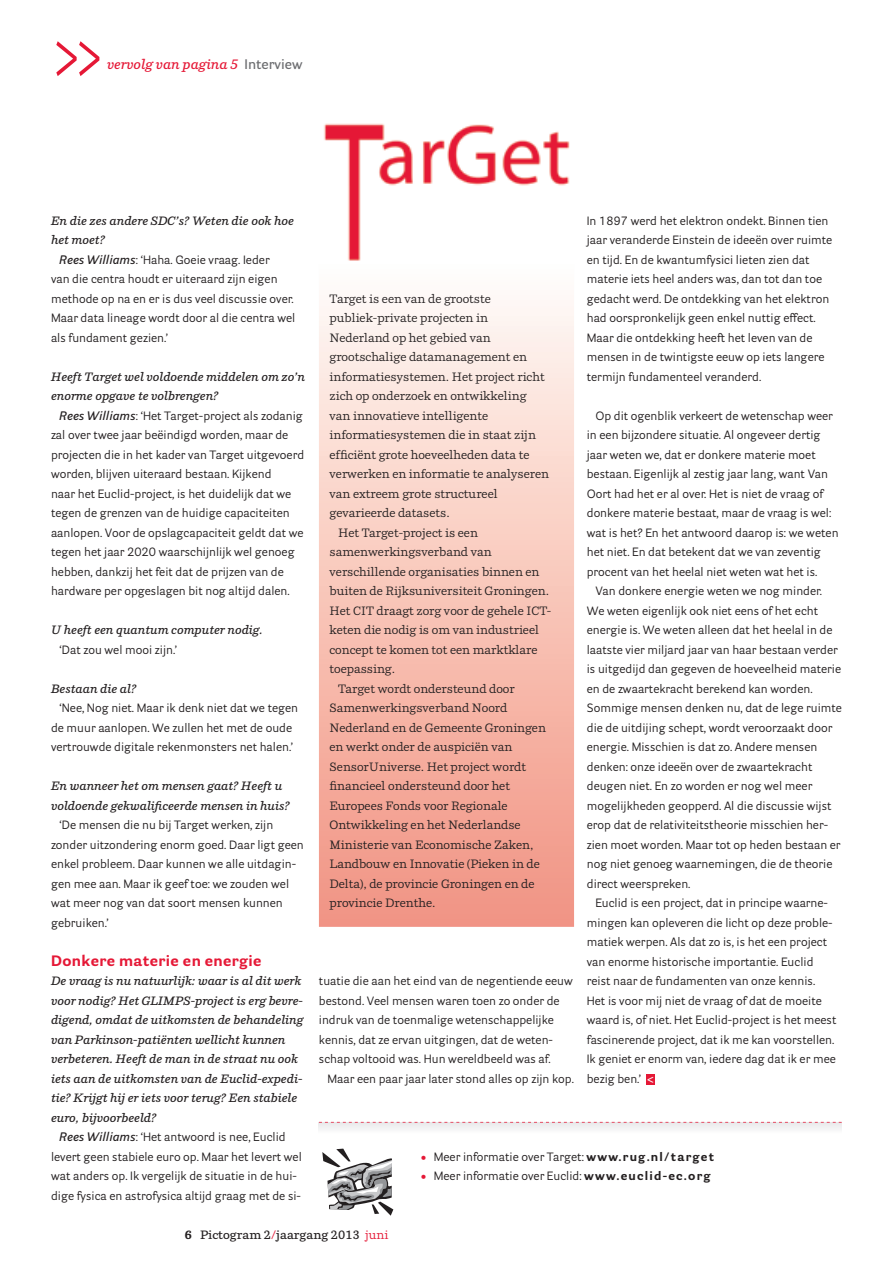
<style>
.page{position:relative;width:893px;height:1263px;background:#fff}
.page>*{position:absolute;margin:0;border:0;box-sizing:border-box;transform-origin:0 0}
.t1{font:72px "Parry";color:#e51836;scale:.7 1}
.t2{font:700 15px "Parry Grotesque";letter-spacing:.025em;color:#e51836}
.t3{font:italic 600 13.5px "Parry";color:#e51836}
.t4{font:12px/19.5px "Parry Grotesque";color:#231f20}
.t5{font:12px "Parry";color:#231f20}
.t6{font:italic 600 12px/19.5px "Parry";color:#231f20}
.t7{font:600 12px "Parry";color:#231f20}
.s1{font-family:"Parry Grotesque";font-style:normal;color:#6c6d70}
.s2{font-weight:600;font-style:italic}
.s3{font-family:"Parry";font-weight:600;color:#fff}
.s4{color:#e51836}
.s5{font-weight:700}
.s6{font-weight:400;color:#e51836}
</style>
<div class="page">
<svg style="left:319px;top:306px;width:255px;height:621px"></svg>
<div style="left:646px;top:1074px;width:9px;height:11px;background:#e51836"></div>
<svg style="left:322px;top:1148px;width:71px;height:68px"></svg>
<div style="left:319px;top:1122px;width:522px;height:13px;background:#f3f4f4"></div>
<svg style="left:319px;top:1122px;width:523px;height:1px"></svg>
<img style="left:324px;top:123px;width:246px;height:138px">
<h1 class="t1" style="left:51px;top:14px;width:77px">&gt;&gt;</h1>
<p class="t3" style="left:107px;top:56px;width:197px">vervolg van pagina 5 <span class="s1">Interview</span></p>
<p class="t6" style="left:51px;top:210px;width:244px">En die zes andere SDC’s? Weten die ook hoe het moet?</p>
<p class="t4" style="left:51px;top:250px;width:246px;text-indent:9px"><span class="s2">Rees Williams</span>: ‘Haha. Goeie vraag. Ieder<br>van die centra houdt er uiteraard zijn eigen methode op na en er is dus veel discussie over.<br>Maar data lineage wordt door al die centra wel als fundament gezien.’</p>
<p class="t6" style="left:51px;top:366px;width:255px">Heeft Target wel voldoende middelen om zo’n enorme opgave te volbrengen?</p>
<p class="t4" style="left:51px;top:406px;width:255px;text-indent:9px"><span class="s2">Rees Williams</span>: ‘Het Target-project als zodanig zal over twee jaar beëindigd worden, maar de projecten die in het kader van Target uitgevoerd worden, blijven uiteraard bestaan. Kijkend<br>naar het Euclid-project, is het duidelijk dat we tegen de grenzen van de huidige capaciteiten aanlopen. Voor de opslagcapaciteit geldt dat we tegen het jaar 2020 waarschijnlijk wel genoeg hebben, dankzij het feit dat de prijzen van de hardware per opgeslagen bit nog altijd dalen.</p>
<p class="t6" style="left:51px;top:620px;width:214px">U heeft een quantum computer nodig.</p>
<p class="t4" style="left:60px;top:640px;width:119px">‘Dat zou wel mooi zijn.’</p>
<p class="t6" style="left:51px;top:678px;width:87px">Bestaan die al?</p>
<p class="t4" style="left:51px;top:698px;width:249px;text-indent:9px">‘Nee, Nog niet. Maar ik denk niet dat we tegen de muur aanlopen. We zullen het met de oude vertrouwde digitale rekenmonsters net halen.’</p>
<p class="t6" style="left:51px;top:776px;width:240px">En wanneer het om mensen gaat? Heeft u voldoende gekwalificeerde mensen in huis?</p>
<p class="t4" style="left:51px;top:815px;width:254px;text-indent:9px">‘De mensen die nu bij Target werken, zijn zonder uitzondering enorm goed. Daar ligt geen enkel probleem. Daar kunnen we alle uitdagin&shy;gen mee aan. Maar ik geef toe: we zouden wel wat meer nog van dat soort mensen kunnen gebruiken.’</p>
<p class="t2" style="left:51px;top:951px;width:212px">Donkere materie en energie</p>
<p class="t6" style="left:51px;top:971px;width:254px">De vraag is nu natuurlijk: waar is al dit werk voor nodig? Het GLIMPS-project is erg bevre&shy;digend, omdat de uitkomsten de behandeling van Parkinson-patiënten wellicht kunnen verbeteren. Heeft de man in de straat nu ook iets aan de uitkomsten van de Euclid-expedi&shy;tie? Krijgt hij er iets voor terug? Een stabiele euro, bijvoorbeeld?</p>
<p class="t4" style="left:51px;top:1127px;width:252px;text-indent:9px"><span class="s2">Rees Williams</span>: ‘Het antwoord is nee, Euclid levert geen stabiele euro op. Maar het levert wel wat anders op. Ik vergelijk de situatie in de hui&shy;dige fysica en astrofysica altijd graag met de si-</p>
<p class="t5" style="left:330px;top:291px;width:163px">Target is een van de grootste</p>
<p class="t5" style="left:330px;top:311px;width:160px">publiek-private projecten in</p>
<p class="t5" style="left:330px;top:330px;width:163px">Nederland op het gebied van</p>
<p class="t5" style="left:330px;top:350px;width:199px">grootschalige datamanagement en</p>
<p class="t5" style="left:330px;top:369px;width:217px">informatiesystemen. Het project richt</p>
<p class="t5" style="left:330px;top:389px;width:198px">zich op onderzoek en ontwikkeling</p>
<p class="t5" style="left:330px;top:408px;width:160px">van innovatieve intelligente</p>
<p class="t5" style="left:330px;top:428px;width:208px">informatiesystemen die in staat zijn</p>
<p class="t5" style="left:330px;top:447px;width:201px">efficiënt grote hoeveelheden data te</p>
<p class="t5" style="left:330px;top:467px;width:221px">verwerken en informatie te analyseren</p>
<p class="t5" style="left:330px;top:486px;width:170px">van extreem grote structureel</p>
<p class="t5" style="left:330px;top:506px;width:122px">gevarieerde datasets.</p>
<p class="t5" style="left:338px;top:525px;width:141px">Het Target-project is een</p>
<p class="t5" style="left:330px;top:545px;width:164px">samenwerkingsverband van</p>
<p class="t5" style="left:330px;top:564px;width:211px">verschillende organisaties binnen en</p>
<p class="t5" style="left:330px;top:584px;width:221px">buiten de Rijksuniversiteit Groningen.</p>
<p class="t5" style="left:330px;top:603px;width:223px">Het CIT draagt zorg voor de gehele ICT-</p>
<p class="t5" style="left:330px;top:623px;width:211px">keten die nodig is om van industrieel</p>
<p class="t5" style="left:330px;top:642px;width:210px">concept te komen tot een marktklare</p>
<p class="t5" style="left:330px;top:662px;width:67px">toepassing.</p>
<p class="t5" style="left:338px;top:681px;width:178px">Target wordt ondersteund door</p>
<p class="t5" style="left:330px;top:701px;width:179px">Samenwerkingsverband Noord</p>
<p class="t5" style="left:330px;top:720px;width:218px">Nederland en de Gemeente Groningen</p>
<p class="t5" style="left:330px;top:740px;width:184px">en werkt onder de auspiciën van</p>
<p class="t5" style="left:330px;top:759px;width:198px">SensorUniverse. Het project wordt</p>
<p class="t5" style="left:330px;top:779px;width:182px">financieel ondersteund door het</p>
<p class="t5" style="left:330px;top:798px;width:180px">Europees Fonds voor Regionale</p>
<p class="t5" style="left:330px;top:818px;width:193px">Ontwikkeling en het Nederlandse</p>
<p class="t5" style="left:330px;top:837px;width:205px">Ministerie van Economische Zaken,</p>
<p class="t5" style="left:330px;top:857px;width:212px">Landbouw en Innovatie (Pieken in de</p>
<p class="t5" style="left:330px;top:876px;width:206px">Delta), de provincie Groningen en de</p>
<p class="t5" style="left:330px;top:896px;width:107px">provincie Drenthe.</p>
<p class="t4" style="left:319px;top:971px;width:256px">tuatie die aan het eind van de negentiende eeuw bestond. Veel mensen waren toen zo onder de indruk van de toenmalige wetenschappelijke kennis, dat ze ervan uitgingen, dat de weten&shy;schap voltooid was. Hun wereldbeeld was af.</p>
<p class="t4" style="left:327px;top:1068px;width:248px">Maar een paar jaar later stond alles op zijn kop.</p>
<p class="t4" style="left:587px;top:211px;width:247px">In 1897 werd het elektron ondekt. Binnen tien jaar veranderde Einstein de ideeën over ruimte en tijd. En de kwantumfysici lieten zien dat materie iets heel anders was, dan tot dan toe gedacht werd. De ontdekking van het elektron had oorspronkelijk geen enkel nuttig effect.<br>Maar die ontdekking heeft het leven van de mensen in de twintigste eeuw op iets langere termijn fundamenteel veranderd.</p>
<p class="t4" style="left:587px;top:406px;width:253px;text-indent:9px">Op dit ogenblik verkeert de wetenschap weer in een bijzondere situatie. Al ongeveer dertig jaar weten we, dat er donkere materie moet bestaan. Eigenlijk al zestig jaar lang, want Van Oort had het er al over. Het is niet de vraag of donkere materie bestaat, maar de vraag is wel: wat is het? En het antwoord daarop is: we weten het niet. En dat betekent dat we van zeventig procent van het heelal niet weten wat het is.</p>
<p class="t4" style="left:587px;top:581px;width:257px;text-indent:9px">Van donkere energie weten we nog minder.<br>We weten eigenlijk ook niet eens of het echt energie is. We weten alleen dat het heelal in de laatste vier miljard jaar van haar bestaan verder is uitgedijd dan gegeven de hoeveelheid materie en de zwaartekracht berekend kan worden.<br>Sommige mensen denken nu, dat de lege ruimte die de uitdijing schept, wordt veroorzaakt door energie. Misschien is dat zo. Andere mensen denken: onze ideeën over de zwaartekracht deugen niet. En zo worden er nog wel meer mogelijkheden geopperd. Al die discussie wijst erop dat de relativiteitstheorie misschien her&shy;zien moet worden. Maar tot op heden bestaan er nog niet genoeg waarnemingen, die de theorie direct weerspreken.</p>
<p class="t4" style="left:587px;top:893px;width:251px;text-indent:9px">Euclid is een project, dat in principe waarne&shy;mingen kan opleveren die licht op deze proble&shy;matiek werpen. Als dat zo is, is het een project van enorme historische importantie. Euclid reist naar de fundamenten van onze kennis.<br>Het is voor mij niet de vraag of dat de moeite waard is, of niet. Het Euclid-project is het meest fascinerende project, dat ik me kan voorstellen.<br>Ik geniet er enorm van, iedere dag dat ik er mee bezig ben.’ <span class="s3">&lt;</span></p>
<p class="t4" style="left:421px;top:1146px;width:295px"><span class="s4">•</span> Meer informatie over Target: <span class="s5">www.rug.nl/target</span></p>
<p class="t4" style="left:421px;top:1166px;width:291px"><span class="s4">•</span> Meer informatie over Euclid: <span class="s5">www.euclid-ec.org</span></p>
<p class="t7" style="left:185px;top:1227px;width:205px"><span class="s5">6</span> Pictogram 2<span class="s4">/</span>jaargang 2013 <span class="s6">juni</span></p>
</div>
